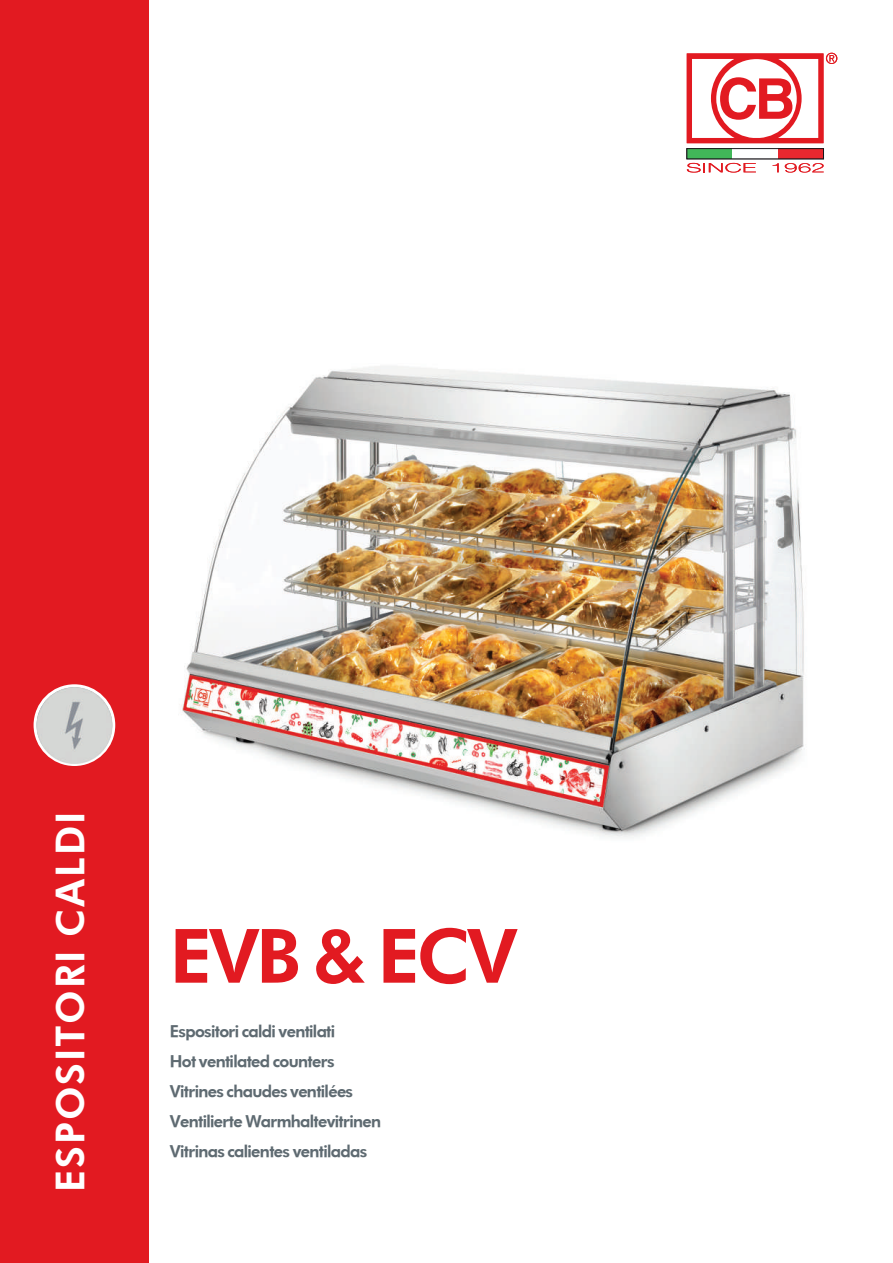
<style>
.page{position:relative;width:893px;height:1263px;background:#fff}
.page>*{position:absolute;margin:0;border:0;box-sizing:border-box;transform-origin:0 0}
.t1{font:800 75px "Volkswagen";color:#e21a21}
.t2{font:800 39px "Volkswagen";letter-spacing:.1em;color:#fff}
.t3{font:800 16.5px/30px "Volkswagen";color:#5e6a71}
</style>
<div class="page">
<div style="left:0;top:0;width:149px;height:1263px;background:#e21a21"></div>
<div style="left:687px;top:148px;width:45px;height:11px;background:#41b759"></div>
<div style="left:778px;top:148px;width:46px;height:11px;background:#e9282f"></div>
<div style="left:687px;top:148px;width:137px;height:11px;border:1px solid #18151a"></div>
<svg style="left:687px;top:163px;width:69px;height:10px"></svg>
<svg style="left:773px;top:163px;width:6px;height:9px"></svg>
<svg style="left:785px;top:163px;width:39px;height:10px"></svg>
<svg style="left:687px;top:53px;width:150px;height:90px"></svg>
<img style="left:33px;top:684px;width:83px;height:82px">
<img style="left:181px;top:366px;width:624px;height:471px">
<h2 class="t2" style="left:46px;top:1191px;width:380px;rotate:-90deg">ESPOSITORI CALDI</h2>
<h1 class="t1" style="left:171px;top:910px;width:346px">EVB &amp; ECV</h1>
<p class="t3" style="left:170px;top:1016px;width:212px">Espositori caldi ventilati<br>Hot ventilated counters<br>Vitrines chaudes ventilées<br>Ventilierte Warmhaltevitrinen<br>Vitrinas calientes ventiladas</p>
</div>
